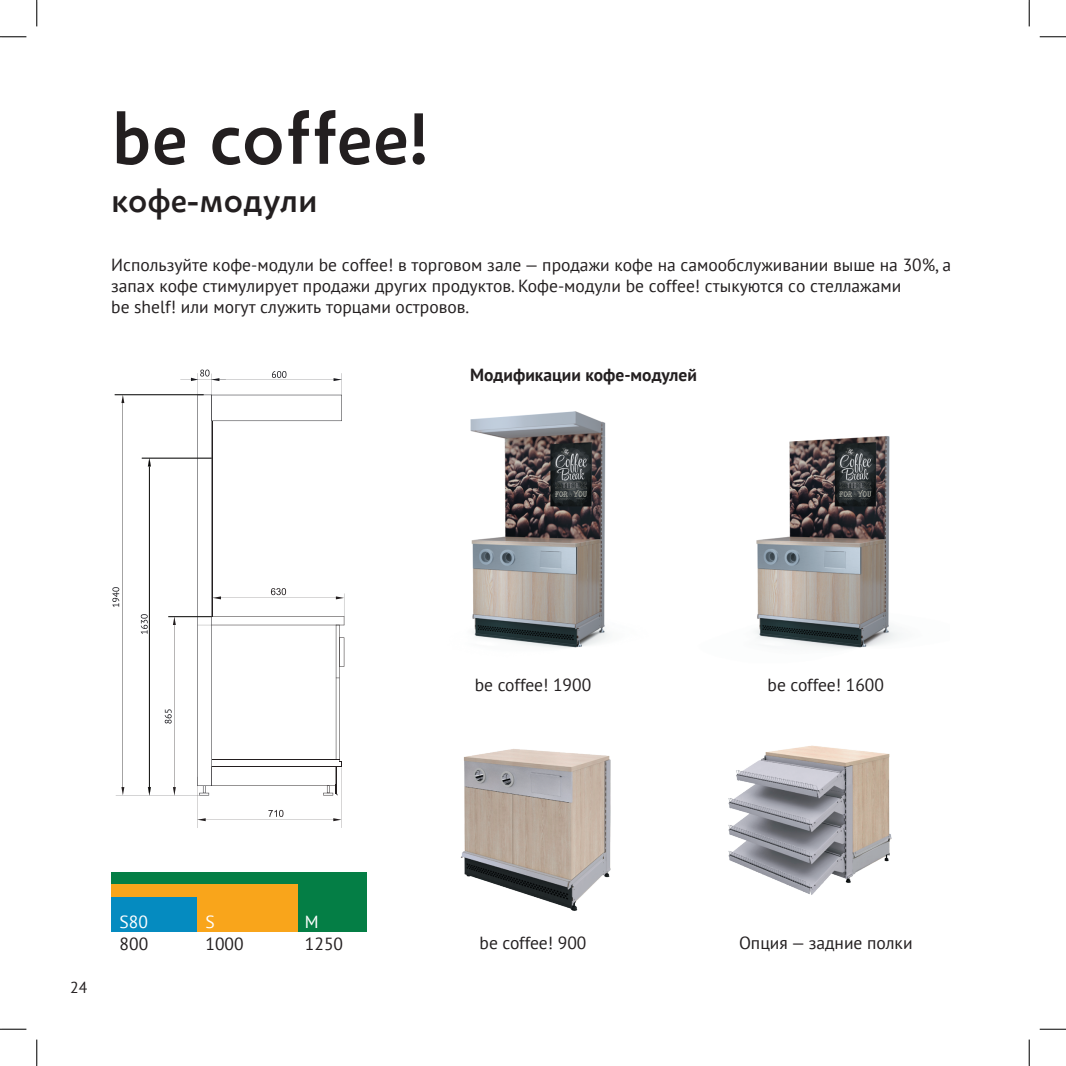
<style>
.page{position:relative;width:1066px;height:1066px;background:#fff}
.page>*{position:absolute;margin:0;border:0;box-sizing:border-box;transform-origin:0 0}
.t1{font:600 70px "Zion Train Cyr";color:#231f20}
.t2{font:600 31.5px "Zion Train Cyr";color:#231f20}
.t3{font:17.5px/21px "PT Sans";color:#231f20}
.t4{font:700 17.5px "PT Sans";color:#231f20}
.t5{font:17.5px/22.1px "PT Sans";color:#fff}
.t6{font:15.75px "PT Sans";color:#231f20}
.s1{color:#231f20}
.s2{color:#fff}
</style>
<div class="page">
<img style="left:470px;top:411px;width:139px;height:237px">
<img style="left:755px;top:436px;width:145px;height:213px">
<img style="left:460px;top:749px;width:151px;height:162px">
<img style="left:728px;top:745px;width:164px;height:150px">
<svg style="left:112px;top:369px;width:233px;height:459px"></svg>
<hr style="left:213px;top:421px;width:1px;height:195px;background:#231e1f">
<div style="left:111px;top:872px;width:256px;height:60px;background:#047e45"></div>
<div style="left:111px;top:884px;width:186px;height:48px;background:#f9a51b"></div>
<div style="left:111px;top:897px;width:86px;height:35px;background:#058bc0"></div>
<svg style="left:0;top:36px;width:26px;height:1px"></svg>
<svg style="left:1039px;top:36px;width:27px;height:2px"></svg>
<svg style="left:0;top:1029px;width:26px;height:1px"></svg>
<svg style="left:1039px;top:1028px;width:27px;height:2px"></svg>
<svg style="left:36px;top:0;width:1px;height:26px"></svg>
<svg style="left:36px;top:1039px;width:1px;height:27px"></svg>
<svg style="left:1028px;top:0;width:2px;height:26px"></svg>
<svg style="left:1028px;top:1039px;width:2px;height:27px"></svg>
<p class="t1" style="left:111px;top:94px;width:320px">be coffee!</p>
<p class="t2" style="left:111px;top:180px;width:208px">кофе-модули</p>
<p class="t3" style="left:111px;top:254px;width:841px">Используйте кофе-модули be coffee! в торговом зале — продажи кофе на самообслуживании выше на 30%, а запах кофе стимулирует продажи других продуктов. Кофе-модули be coffee! стыкуются со стеллажами<br>be shelf! или могут служить торцами островов.</p>
<p class="t4" style="left:470px;top:364px;width:228px">Модификации кофе-модулей</p>
<p class="t6" style="left:70px;top:977px;width:19px">24</p>
<p class="t5" style="left:120px;top:910px;width:30px">S80<br><span class="s1">800</span></p>
<p class="t3" style="left:305px;top:910px;width:40px;line-height:22.1px"><span class="s2">M<br></span>1250</p>
<p class="t3" style="left:205px;top:910px;width:40px;line-height:22.1px"><span class="s2">S<br></span>1000</p>
<p class="t3" style="left:475px;top:674px;width:118px">be coffee! 1900</p>
<p class="t3" style="left:479px;top:932px;width:108px">be coffee! 900</p>
<p class="t3" style="left:767px;top:674px;width:118px">be coffee! 1600</p>
<p class="t3" style="left:739px;top:932px;width:175px">Опция — задние полки</p>
</div>
